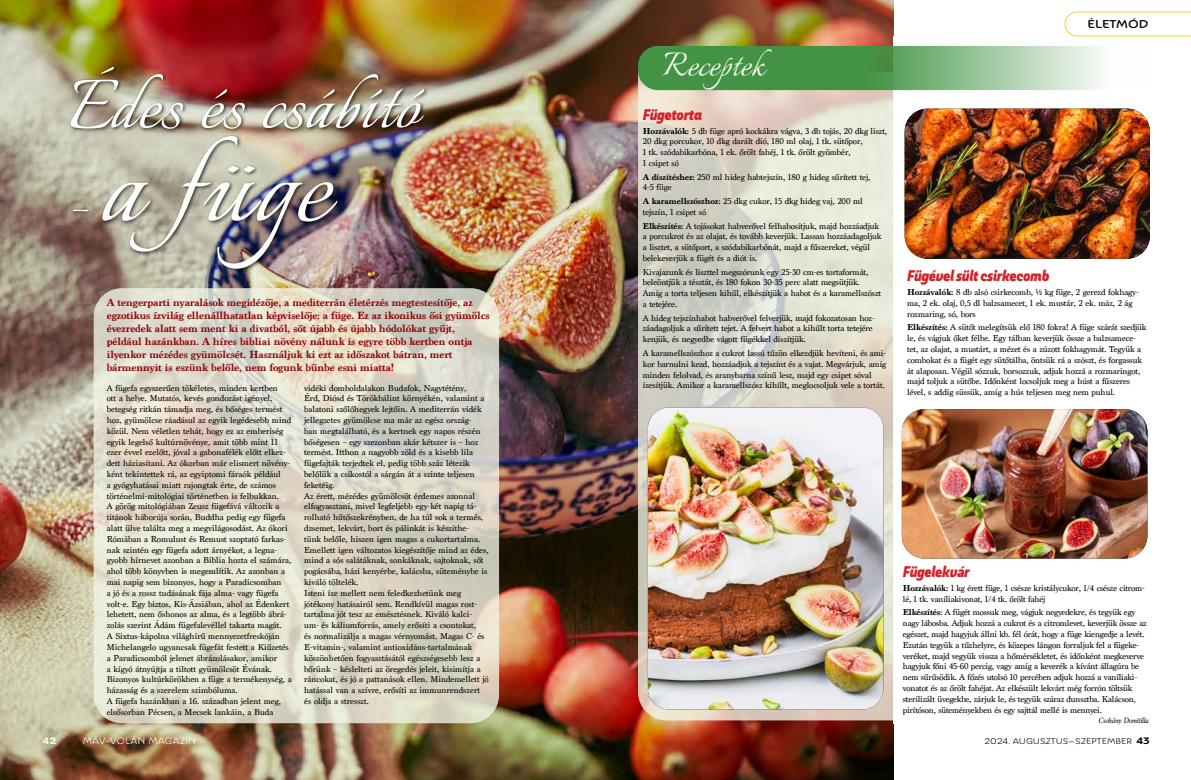
<style>
.page{position:relative;width:1191px;height:780px;background:#fff}
.page>*{position:absolute;margin:0;border:0;box-sizing:border-box;transform-origin:0 0}
.t1{font:138px "Italianno";color:#fff}
.t2{font:87px "Italianno";letter-spacing:.02em;color:#fff}
.t3{font:41px "Italianno";letter-spacing:.02em;color:#fff}
.t4{font:15px "Ashemore Con Bla It";letter-spacing:-.01em;color:#d2232a}
.t5{font:700 11px/13px "Marion";letter-spacing:-.01em;color:#8f0507}
.t6{font:500 expanded 11px "Ashemore";color:#000}
.t7{font:9px/10.8px "Marion";color:#000}
.t8{font:9px/10.8px "Marion";letter-spacing:-.02em;color:#000}
.t9{font:expanded 9px "Ashemore";color:#fff}
.t10{font:700 expanded 9px "Ashemore";color:#000}
.t11{font:700 expanded 9px "Ashemore";color:#fff}
.t12{font:expanded 8px "Ashemore";color:#000}
.t13{font:italic 8px "Marion";letter-spacing:-.01em;color:#000}
.s1{font-size:63px}
.s2{font-weight:700}
</style>
<div class="page">
<img style="left:0;top:0;width:893px;height:780px">
<svg style="left:638px;top:90px;width:255px;height:630px;background:#dbd8cb"></svg>
<svg style="left:94px;top:288px;width:405px;height:435px;background:#dedbca"></svg>
<div style="left:68px;top:64px;width:361px;height:209px;background:#000;opacity:.75"></div>
<img style="left:904px;top:109px;width:245px;height:150px">
<img style="left:902px;top:409px;width:245px;height:149px">
<img style="left:648px;top:407px;width:235px;height:302px">
<svg style="left:638px;top:46px;width:463px;height:44px;background:#70ad71"></svg>
<svg style="left:1064px;top:11px;width:127px;height:26px"></svg>
<h2 class="t2" style="left:68px;top:46px;width:353px">Édes és csábító</h2>
<h1 class="t1" style="left:68px;top:92px;width:264px"><span class="s1">–</span> a füge</h1>
<p class="t5" style="left:107px;top:296px;width:384px">A tengerparti nyaralások megidézője, a mediterrán életérzés megtestesítője, az egzotikus ízvilág ellenállhatatlan képviselője: a füge. Ez az ikonikus ősi gyümölcs évezredek alatt sem ment ki a divatból, sőt újabb és újabb hódolókat gyűjt, például hazánkban. A híres bibliai növény nálunk is egyre több kertben ontja ilyenkor mézédes gyümölcsét. Használjuk ki ezt az időszakot bátran, mert bármennyit is eszünk belőle, nem fogunk bűnbe esni miatta!</p>
<p class="t7" style="left:107px;top:382px;width:186px">A fügefa egyszerűen tökéletes, minden kertben<br>ott a helye. Mutatós, kevés gondozást igényel, betegség ritkán támadja meg, és bőséges termést hoz, gyümölcse ráadásul az egyik legédesebb mind közül. Nem véletlen tehát, hogy ez az emberiség egyik legelső kultúrnövénye, amit több mint 11 ezer évvel ezelőtt, jóval a gabonafélék előtt elkez&shy;dett háziasítani. Az ókorban már elismert növény&shy;ként tekintettek rá, az egyiptomi fáraók például<br>a gyógyhatásai miatt rajongtak érte, de számos történelmi-mitológiai történetben is felbukkan.<br>A görög mitológiában Zeusz fügefává változik a titánok háborúja során, Buddha pedig egy fügefa alatt ülve találta meg a megvilágosodást. Az ókori Rómában a Romulust és Remust szoptató farkas&shy;nak szintén egy fügefa adott árnyékot, a legna&shy;gyobb hírnevet azonban a Biblia hozta el számára, ahol több könyvben is megemlítik. Az azonban a mai napig sem bizonyos, hogy a Paradicsomban<br>a jó és a rossz tudásának fája alma- vagy fügefa volt-e. Egy biztos, Kis-Ázsiában, ahol az Édenkert lehetett, nem őshonos az alma, és a legtöbb ábrá&shy;zolás szerint Ádám fügefalevéllel takarta magát.<br>A Sixtus-kápolna világhírű mennyezetfreskóján Michelangelo ugyancsak fügefát festett a Kiűzetés a Paradicsomból jelenet ábrázolásakor, amikor<br>a kígyó átnyújtja a tiltott gyümölcsöt Évának.<br>Bizonyos kultúrkörökben a füge a termékenység, a házasság és a szerelem szimbóluma.<br>A fügefa hazánkban a 16. században jelent meg, elsősorban Pécsen, a Mecsek lankáin, a Buda</p>
<p class="t7" style="left:304px;top:382px;width:186px">vidéki domboldalakon Budafok, Nagytétény,<br>Érd, Diósd és Törökbálint környékén, valamint a balatoni szőlőhegyek lejtőin. A mediterrán vidék jellegzetes gyümölcse ma már az egész ország-<br>ban megtalálható, és a kertnek egy napos részén bőségesen – egy szezonban akár kétszer is – hoz termést. Itthon a nagyobb zöld és a kisebb lila fügefajták terjedtek el, pedig több száz létezik belőlük a csíkostól a sárgán át a szinte teljesen feketéig.<br>Az érett, mézédes gyümölcsöt érdemes azonnal elfogyasztani, mivel legfeljebb egy-két napig tá&shy;rolható hűtőszekrényben, de ha túl sok a termés, dzsemet, lekvárt, bort és pálinkát is készíthe-<br>tünk belőle, hiszen igen magas a cukortartalma.<br>Emellett igen változatos kiegészítője mind az édes, mind a sós salátáknak, sonkáknak, sajtoknak, sőt pogácsába, házi kenyérbe, kalácsba, süteménybe is kiváló töltelék.<br>Isteni íze mellett nem feledkezhetünk meg jótékony hatásairól sem. Rendkívül magas rost&shy;tartalma jót tesz az emésztésnek. Kiváló kalci&shy;um- és káliumforrás, amely erősíti a csontokat,<br>és normalizálja a magas vérnyomást. Magas C- és E-vitamin-, valamint antioxidáns-tartalmának köszönhetően fogyasztásától egészségesebb lesz a bőrünk – késlelteti az öregedés jeleit, kisimítja a ráncokat, és jó a pattanások ellen. Mindemellett jó hatással van a szívre, erősíti az immunrendszert és oldja a stresszt.</p>
<p class="t11" style="left:43px;top:735px;width:15px">42</p>
<p class="t9" style="left:83px;top:735px;width:115px">MÁV-VOLÁN MAGAZIN</p>
<h3 class="t3" style="left:662px;top:37px;width:104px">Receptek</h3>
<h3 class="t4" style="left:643px;top:105px;width:61px">Fügetorta</h3>
<p class="t7" style="left:643px;top:125px;width:246px"><span class="s2">Hozzávalók:</span> 5 db füge apró kockákra vágva, 3 db tojás, 20 dkg liszt, 20 dkg porcukor, 10 dkg darált dió, 180 ml olaj, 1 tk. sütőpor,<br>1 tk. szódabikarbóna, 1 ek. őrölt fahéj, 1 tk. őrölt gyömbér,<br>1 csipet só</p>
<p class="t7" style="left:643px;top:171px;width:229px"><span class="s2">A díszítéshez:</span> 250 ml hideg habtejszín, 180 g hideg sűrített tej,<br>4-5 füge</p>
<p class="t7" style="left:643px;top:196px;width:221px"><span class="s2">A karamellszószhoz:</span> 25 dkg cukor, 15 dkg hideg vaj, 200 ml tejszín, 1 csipet só</p>
<p class="t7" style="left:643px;top:220px;width:240px"><span class="s2">Elkészítés:</span> A tojásokat habverővel felhabosítjuk, majd hozzáadjuk a porcukrot és az olajat, és tovább keverjük. Lassan hozzáadagoljuk a lisztet, a sütőport, a szódabikarbónát, majd a fűszereket, végül belekeverjük a fügét és a diót is.</p>
<p class="t7" style="left:643px;top:266px;width:240px">Kivajazunk és liszttel megszórunk egy 25-30 cm-es tortaformát, beleöntjük a tésztát, és 180 fokon 30-35 perc alatt megsütjük.<br>Amíg a torta teljesen kihűl, elkészítjük a habot és a karamellszószt a tetejére.</p>
<p class="t7" style="left:643px;top:312px;width:233px">A hideg tejszínhabot habverővel felverjük, majd fokozatosan hoz&shy;záadagoljuk a sűrített tejet. A felvert habot a kihűlt torta tetejére kenjük, és negyedbe vágott fügékkel díszítjük.</p>
<p class="t7" style="left:643px;top:348px;width:245px">A karamellszószhoz a cukrot lassú tűzön elkezdjük hevíteni, és ami&shy;kor barnulni kezd, hozzáadjuk a tejszínt és a vajat. Megvárjuk, amíg minden felolvad, és aranybarna színű lesz, majd egy csipet sóval ízesítjük. Amikor a karamellszósz kihűlt, meglocsoljuk vele a tortát.</p>
<p class="t6" style="left:1087px;top:17px;width:62px">ÉLETMÓD</p>
<h3 class="t4" style="left:907px;top:267px;width:143px">Fügével sült csirkecomb</h3>
<p class="t7" style="left:907px;top:287px;width:233px"><span class="s2">Hozzávalók:</span> 8 db alsó csirkecomb, ½ kg füge, 2 gerezd fokhagy&shy;ma, 2 ek. olaj, 0,5 dl balzsamecet, 1 ek. mustár, 2 ek. máz, 2 ág rozmaring, só, bors</p>
<p class="t7" style="left:907px;top:322px;width:241px"><span class="s2">Elkészítés:</span> A sütőt melegítsük elő 180 fokra! A füge szárát szedjük le, és vágjuk őket félbe. Egy tálban keverjük össze a balzsamece&shy;tet, az olajat, a mustárt, a mézet és a zúzott fokhagymát. Tegyük a combokat és a fügét egy sütőtálba, öntsük rá a szószt, és forgassuk át alaposan. Végül sózzuk, borsozzuk, adjuk hozzá a rozmaringot, majd toljuk a sütőbe. Időnként locsoljuk meg a húst a fűszeres lével, s addig süssük, amíg a hús teljesen meg nem puhul.</p>
<h3 class="t4" style="left:903px;top:562px;width:68px">Fügelekvár</h3>
<p class="t8" style="left:903px;top:582px;width:244px"><span class="s2">Hozzávalók:</span> 1 kg érett füge, 1 csésze kristálycukor, 1/4 csésze citrom&shy;lé, 1 tk. vaníliakivonat, 1/4 tk. őrölt fahéj</p>
<p class="t8" style="left:903px;top:607px;width:245px"><span class="s2">Elkészítés:</span> A fügét mossuk meg, vágjuk negyedekre, és tegyük egy nagy lábosba. Adjuk hozzá a cukrot és a citromlevet, keverjük össze az egészet, majd hagyjuk állni kb. fél órát, hogy a füge kiengedje a levét.<br>Ezután tegyük a tűzhelyre, és közepes lángon forraljuk fel a fügeke&shy;veréket, majd vegyük vissza a hőmérsékletet, és időnként megkeverve hagyjuk főni 45-60 percig, vagy amíg a keverék a kívánt állagúra be nem sűrűsödik. A főzés utolsó 10 percében adjuk hozzá a vaníliaki&shy;vonatot és az őrölt fahéjat. Az elkészült lekvárt még forrón töltsük sterilizált üvegekbe, zárjuk le, és tegyük száraz dunsztba. Kalácson, pirítóson, süteményekben és egy sajttál mellé is mennyei.</p>
<p class="t13" style="left:1098px;top:715px;width:51px">Csohány Domitilla</p>
<p class="t10" style="left:1136px;top:735px;width:15px">43</p>
<p class="t12" style="left:984px;top:736px;width:149px">2024. AUGUSZTUS–SZEPTEMBER</p>
</div>
